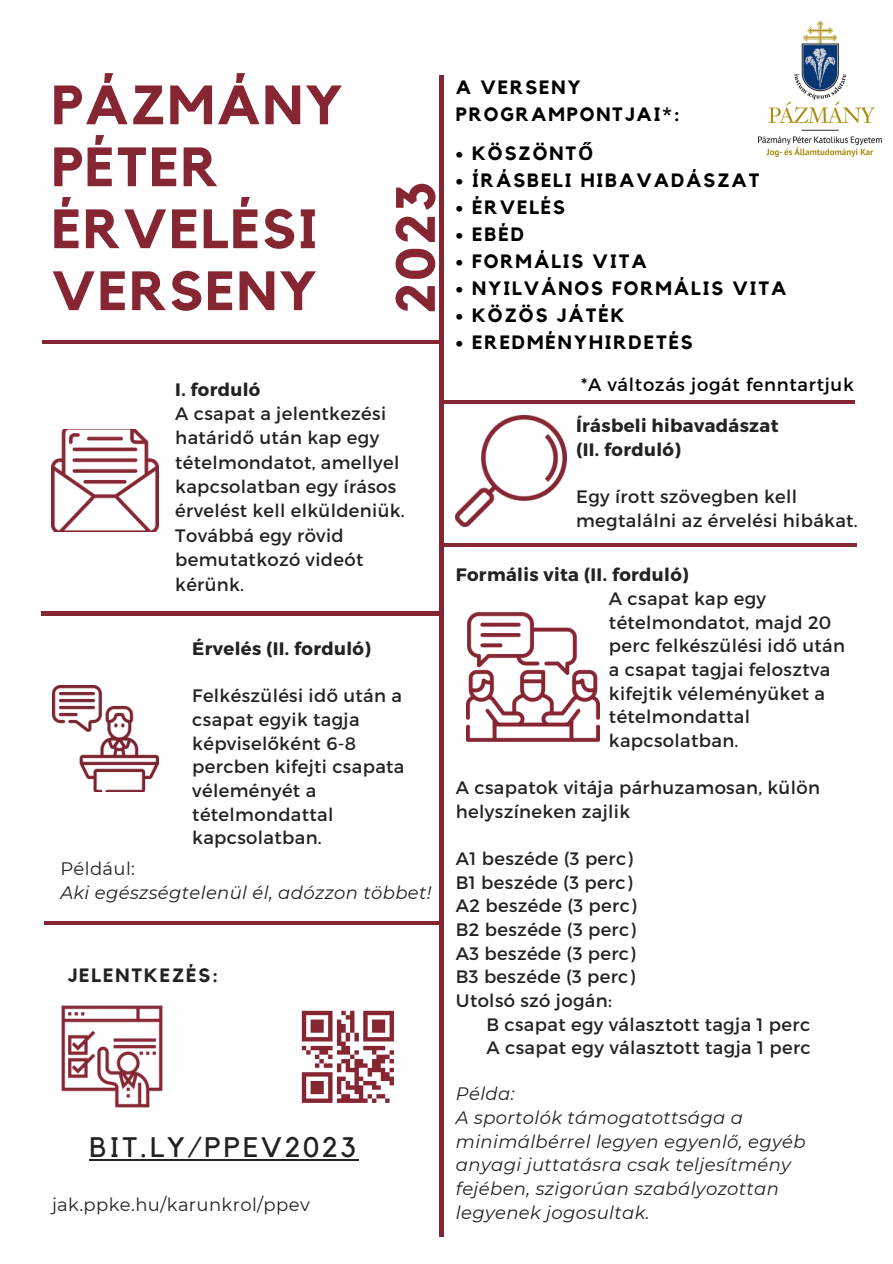
<style>
.page{position:relative;width:893px;height:1264px;background:#fff}
.page>*{position:absolute;margin:0;border:0;box-sizing:border-box;transform-origin:0 0}
.t1{font:700 54.75px "Kollektif";letter-spacing:.04em;color:#862633}
.t2{font:28.2px "Kollektif";letter-spacing:.1em;color:#222}
.t3{font:700 19.2px "Kollektif";letter-spacing:.1em;color:#000}
.t4{font:700 19.2px "Kollektif";letter-spacing:.1em;color:#222}
.t5{font:18px/23.7px "Montserrat";letter-spacing:.02em;color:#222}
.t6{font:italic 18px/23.7px "Montserrat";letter-spacing:.02em;color:#222}
.t7{font:700 18px "Montserrat";letter-spacing:.02em;color:#222}
.t8{font:18px "Montserrat";letter-spacing:.04em;color:#000}
.s1{font-family:"Noto Sans"}
</style>
<div class="page">
<hr style="left:42px;top:340px;width:398px;height:4px;background:#862633">
<hr style="left:440px;top:75px;width:3px;height:1161px;background:#862633">
<hr style="left:41px;top:612px;width:399px;height:3px;background:#862633">
<hr style="left:44px;top:921px;width:396px;height:3px;background:#862633">
<img style="left:52px;top:430px;width:107px;height:101px">
<img style="left:466px;top:612px;width:133px;height:130px">
<img style="left:52px;top:685px;width:107px;height:106px">
<img style="left:61px;top:1005px;width:102px;height:103px">
<hr style="left:440px;top:400px;width:414px;height:4px;background:#862633">
<img style="left:456px;top:416px;width:110px;height:110px">
<hr style="left:442px;top:543px;width:414px;height:3px;background:#862633">
<img style="left:758px;top:22px;width:123px;height:135px">
<hr style="left:89px;top:1158px;width:269px;height:2px;background:#222">
<svg style="left:302px;top:1010px;width:92px;height:92px"></svg>
<p class="t1" style="left:52px;top:80px;width:293px">PÁZMÁNY</p>
<p class="t1" style="left:52px;top:142px;width:168px">PÉTER</p>
<p class="t1" style="left:52px;top:204px;width:267px">ÉRVELÉSI</p>
<p class="t1" style="left:52px;top:266px;width:267px">VERSENY</p>
<p class="t1" style="left:390px;top:314px;width:134px;rotate:-90deg">2023</p>
<p class="t7" style="left:175px;top:377px;width:87px">I. forduló</p>
<p class="t5" style="left:175px;top:400px;width:231px;line-height:24.3px">A csapat a jelentkezési határidő után kap egy tételmondatot, amellyel kapcsolatban egy írásos érvelést kell elküldeniük.</p>
<p class="t5" style="left:175px;top:522px;width:189px;line-height:24.3px">Továbbá egy rövid bemutatkozó videót kérünk.</p>
<p class="t7" style="left:192px;top:637px;width:180px">Érvelés (II. forduló)</p>
<p class="t5" style="left:192px;top:683px;width:214px">Felkészülési idő után a csapat egyik tagja képviselőként 6-8 percben kifejti csapata véleményét a tételmondattal kapcsolatban.</p>
<p class="t5" style="left:60px;top:857px;width:76px">Például:</p>
<p class="t6" style="left:60px;top:880px;width:373px">Aki egészségtelenül él, adózzon többet!</p>
<p class="t4" style="left:68px;top:966px;width:152px">JELENTKEZÉS:</p>
<p class="t2" style="left:89px;top:1134px;width:268px">BIT.LY/PPEV2023</p>
<p class="t5" style="left:52px;top:1192px;width:259px">jak.ppke.hu/karunkrol/ppev</p>
<p class="t3" style="left:456px;top:78px;width:126px">A VERSENY</p>
<p class="t3" style="left:456px;top:105px;width:225px">PROGRAMPONTJAI*:</p>
<p class="t3" style="left:456px;top:144px;width:139px">• KÖSZÖNT<span class="s1">Ő</span></p>
<p class="t3" style="left:456px;top:171px;width:305px">• ÍRÁSBELI HIBAVADÁSZAT</p>
<p class="t3" style="left:456px;top:198px;width:111px">• ÉRVELÉS</p>
<p class="t3" style="left:456px;top:225px;width:69px">• EBÉD</p>
<p class="t3" style="left:456px;top:252px;width:192px">• FORMÁLIS VITA</p>
<p class="t3" style="left:456px;top:279px;width:332px">• NYILVÁNOS FORMÁLIS VITA</p>
<p class="t3" style="left:456px;top:306px;width:170px">• KÖZÖS JÁTÉK</p>
<p class="t3" style="left:456px;top:333px;width:238px">• EREDMÉNYHIRDETÉS</p>
<p class="t8" style="left:581px;top:373px;width:274px">*A változás jogát fenntartjuk</p>
<p class="t7" style="left:576px;top:414px;width:204px">Írásbeli hibavadászat</p>
<p class="t7" style="left:576px;top:438px;width:106px">(II. forduló)</p>
<p class="t5" style="left:576px;top:484px;width:283px">Egy írott szövegben kell megtalálni az érvelési hibákat.</p>
<p class="t7" style="left:456px;top:563px;width:234px">Formális vita (II. forduló)</p>
<p class="t5" style="left:609px;top:586px;width:237px">A csapat kap egy tételmondatot, majd 20 perc felkészülési idő után</p>
<p class="t5" style="left:609px;top:657px;width:223px">a csapat tagjai felosztva kifejtik véleményüket a tételmondattal kapcsolatban.</p>
<p class="t5" style="left:456px;top:775px;width:365px">A csapatok vitája párhuzamosan, külön helyszíneken zajlik</p>
<p class="t5" style="left:456px;top:846px;width:178px">A1 beszéde (3 perc)</p>
<p class="t5" style="left:456px;top:869px;width:178px">B1 beszéde (3 perc)</p>
<p class="t5" style="left:456px;top:893px;width:182px">A2 beszéde (3 perc)</p>
<p class="t5" style="left:456px;top:916px;width:181px">B2 beszéde (3 perc)</p>
<p class="t5" style="left:456px;top:940px;width:181px">A3 beszéde (3 perc)</p>
<p class="t5" style="left:456px;top:964px;width:180px">B3 beszéde (3 perc)</p>
<p class="t5" style="left:456px;top:987px;width:158px">Utolsó szó jogán:</p>
<p class="t5" style="left:486px;top:1011px;width:325px">B csapat egy választott tagja 1 perc</p>
<p class="t5" style="left:486px;top:1035px;width:326px">A csapat egy választott tagja 1 perc</p>
<p class="t6" style="left:456px;top:1082px;width:60px">Példa:</p>
<p class="t6" style="left:456px;top:1105px;width:351px">A sportolók támogatottsága a minimálbérrel legyen egyenlő, egyéb anyagi juttatásra csak teljesítmény fejében, szigorúan szabályozottan legyenek jogosultak.</p>
</div>
